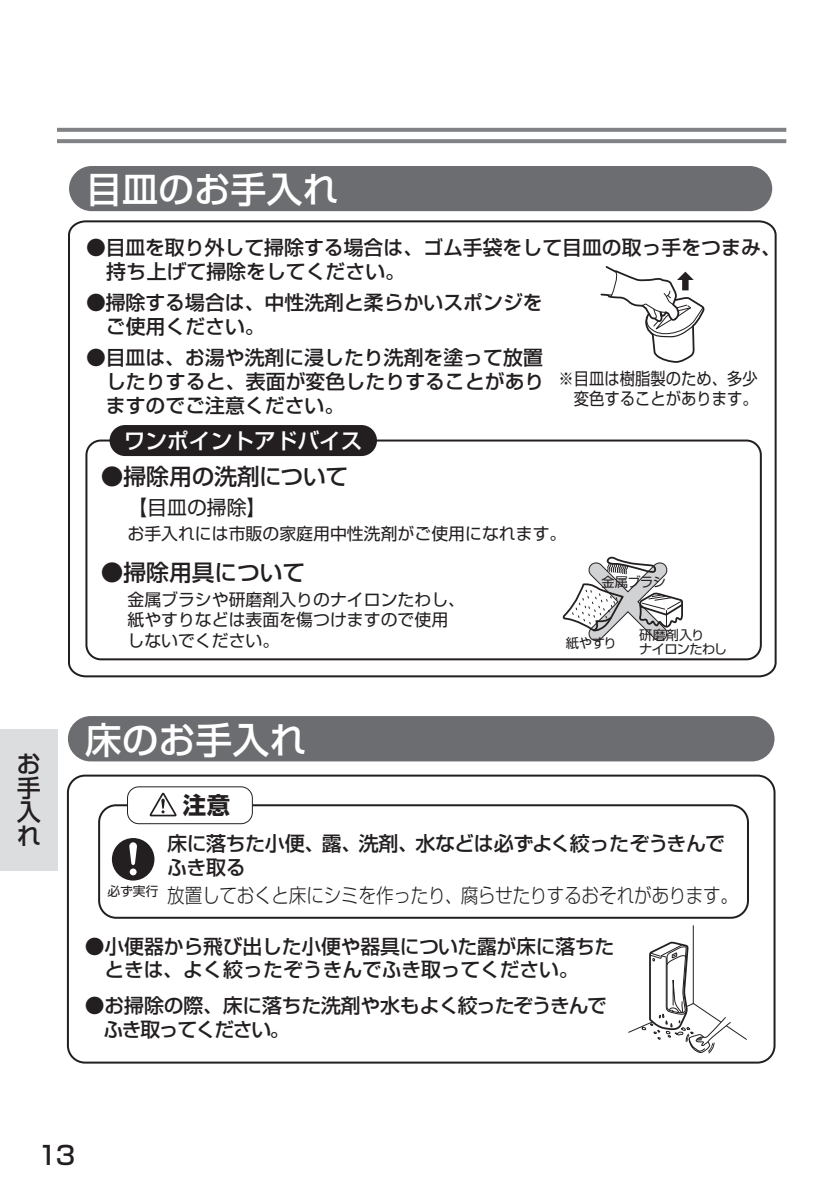
<style>
.page{position:relative;width:840px;height:1191px;background:#fff}
.page>*{position:absolute;margin:0;border:0;box-sizing:border-box;transform-origin:0 0}
.t1{font:500 36.8px "Shin Go Pro";color:#fff}
.t2{font:500 36px "Shin Go Pro";color:#fff}
.t3{font:500 25.6px "Shin Go Pro";color:#231f20}
.t4{font:500 24px/24px "Shin Go Pro";color:#231f20;text-align:justify}
.t5{font:700 23.4px "Shin Go Pro";color:#231f20}
.t6{font:500 22.6px "Shin Go Pro";color:#231f20}
.t7{font:500 21.6px "Shin Go Pro";color:#fff}
.t8{font:300 20px "Shin Go Pro";letter-spacing:-.015em;color:#231f20;scale:.88 1}
.t9{font:500 20px/24px "Shin Go Pro";letter-spacing:-.025em;color:#231f20}
.t10{font:500 19.8px/23.8px "Shin Go Pro";color:#231f20}
.t11{font:500 19.8px/23.8px "Shin Go Pro";letter-spacing:-.07em;color:#231f20}
.t12{font:19.8px "Shin Go Pro";color:#231f20}
.t13{font:17px/20.4px "Shin Go Pro";color:#231f20;scale:.9 1}
.t14{font:16.8px/20.2px "Shin Go Pro";color:#231f20}
.t15{font:13.2px/14px "Shin Go Pro";letter-spacing:-.035em;color:#231f20}
</style>
<div class="page">
<div style="left:0;top:729px;width:58px;height:141px;background:#dcdddf"></div>
<svg style="left:628px;top:925px;width:119px;height:129px"></svg>
<svg style="left:57px;top:128px;width:728px;height:4px;fill:#808285"></svg>
<svg style="left:57px;top:139px;width:728px;height:4px;fill:#808285"></svg>
<div style="left:67px;top:774px;width:708px;height:289px;border:2px solid #231f20;border-radius:17px"></div>
<div style="left:68px;top:716px;width:706px;height:45px;background:#6c6d70;border-radius:23px"></div>
<div style="left:112px;top:838px;width:42px;height:42px;background:#231f20;border-radius:50%"></div>
<div style="left:130px;top:868px;width:6px;height:7px;background:#fff;border-radius:50%"></div>
<svg style="left:129px;top:842px;width:8px;height:23px"></svg>
<div style="left:98px;top:804px;width:650px;height:114px;border:2px solid #231f20;border-radius:17px"></div>
<div style="left:127px;top:787px;width:125px;height:36px;background:#fff;border-radius:11px"></div>
<div style="left:127px;top:786px;width:126px;height:38px;border:1px solid #231f20;border-radius:11px"></div>
<svg style="left:149px;top:792px;width:27px;height:24px"></svg>
<div style="left:69px;top:166px;width:702px;height:45px;background:#6c6d70;border-radius:23px"></div>
<svg style="left:68px;top:220px;width:709px;height:458px"></svg>
<svg style="left:599px;top:264px;width:106px;height:222px"></svg>
<svg style="left:562px;top:553px;width:122px;height:90px"></svg>
<div style="left:85px;top:439px;width:676px;height:221px;border:2px solid #231f20;border-radius:14px"></div>
<div style="left:110px;top:426px;width:266px;height:29px;background:#231f20;border-radius:14px"></div>
<div style="left:109px;top:425px;width:268px;height:31px;border:2px solid #231f20;border-radius:14px"></div>
<p class="t4" style="left:17px;top:748px;width:25px">お手入れ</p>
<h2 class="t2" style="left:86px;top:160px;width:253px">目皿のお手入れ</h2>
<p class="t10" style="left:86px;top:233px;width:696px">●目皿を取り外して掃除する場合は、ゴム手袋をして目皿の取っ手をつまみ、　持ち上げて掃除をしてください。</p>
<p class="t10" style="left:86px;top:288px;width:458px">●掃除する場合は、中性洗剤と柔らかいスポンジを　ご使用ください。</p>
<p class="t10" style="left:86px;top:343px;width:459px;text-align:justify">●目皿は、お湯や洗剤に浸したり洗剤を塗って放置　したりすると、表面が変色したりすることがあり　ますのでご注意ください。</p>
<p class="t13" style="left:558px;top:366px;width:223px">※目皿は樹脂製のため、多少　変色することがあります。</p>
<p class="t7" style="left:124px;top:423px;width:240px">ワンポイントアドバイス</p>
<p class="t6" style="left:101px;top:458px;width:249px">●掃除用の洗剤について</p>
<p class="t12" style="left:127px;top:491px;width:140px">【目皿の掃除】</p>
<p class="t14" style="left:127px;top:521px;width:440px">お手入れには市販の家庭用中性洗剤がご使用になれます。</p>
<p class="t6" style="left:101px;top:553px;width:206px">●掃除用具について</p>
<p class="t14" style="left:127px;top:587px;width:339px">金属ブラシや研磨剤入りのナイロンたわし、紙やすりなどは表面を傷つけますので使用しないでください。</p>
<p class="t15" style="left:601px;top:573px;width:66px">金属ブラシ</p>
<p class="t15" style="left:565px;top:634px;width:53px">紙やすり</p>
<p class="t15" style="left:638px;top:626px;width:89px">研磨剤入り<br>ナイロンたわし</p>
<h1 class="t1" style="left:85px;top:709px;width:223px">床のお手入れ</h1>
<p class="t5" style="left:183px;top:786px;width:49px">注意</p>
<p class="t9" style="left:167px;top:828px;width:559px">床に落ちた小便、露、洗剤、水などは必ずよく絞ったぞうきんでふき取る</p>
<p class="t8" style="left:108px;top:879px;width:717px"><sup>必ず実行</sup> 放置しておくと床にシミを作ったり、腐らせたりするおそれがあります。</p>
<p class="t10" style="left:85px;top:932px;width:530px">●小便器から飛び出した小便や器具についた露が床に落ちた　ときは、よく絞ったぞうきんでふき取ってください。</p>
<p class="t11" style="left:85px;top:991px;width:523px">●お掃除の際、床に落ちた洗剤や水もよく絞ったぞうきんで　ふき取ってください。</p>
<p class="t3" style="left:38px;top:1134px;width:39px">13</p>
</div>
